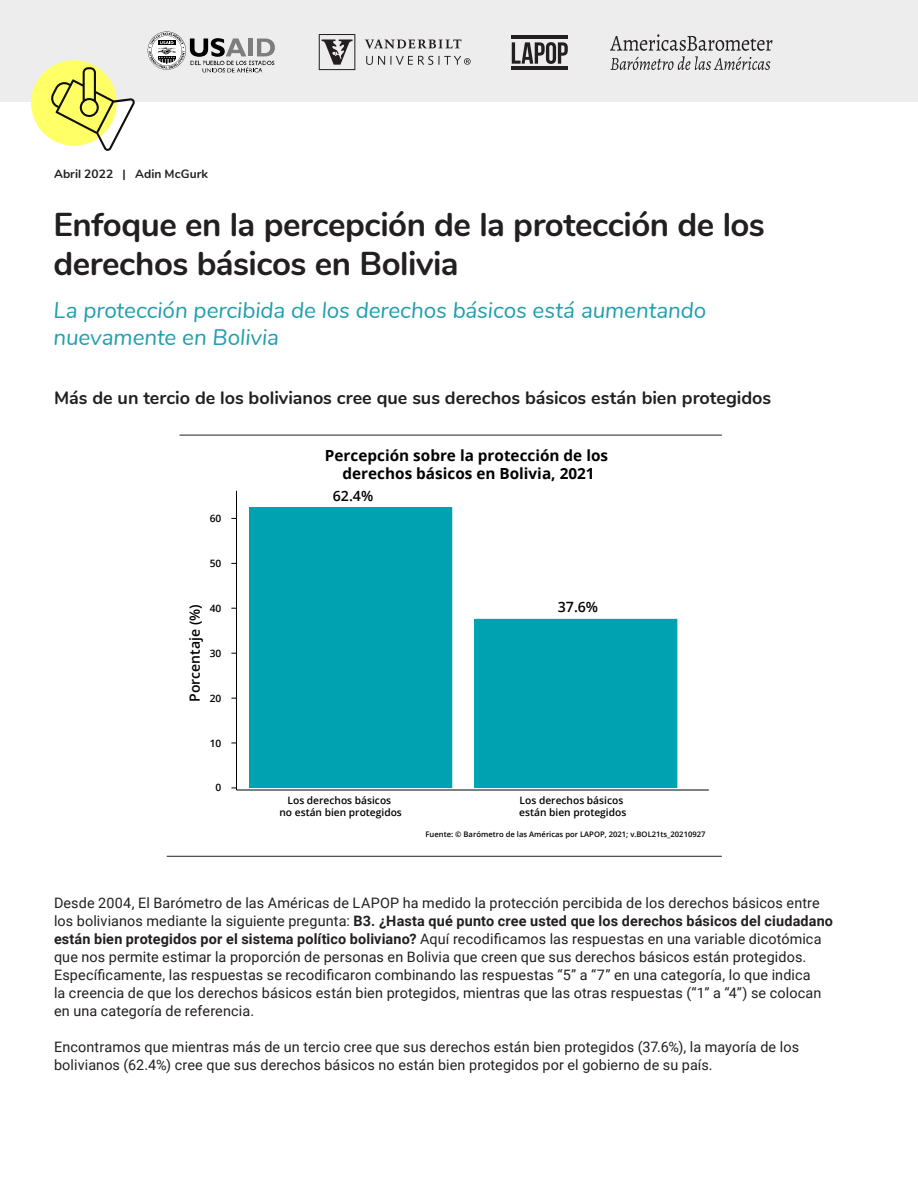
<style>
.page{position:relative;width:918px;height:1188px;background:#fff}
.page>*{position:absolute;margin:0;border:0;box-sizing:border-box;transform-origin:0 0}
.Up_Front_header_1{font:700 33px/39px "Nunito";letter-spacing:-.015em;color:#231f20}
.B_head_feature{font:italic 22.5px/27px "Nunito";letter-spacing:-.005em;color:#219fad}
.Up_Front__body{font:700 18px "Nunito";color:#231f20}
.t1{font:700 15.3px/18.3px "Open Sans";color:#000;text-align:center}
.Up_Front__body-2{font:14.4px/18px "Roboto";letter-spacing:.01em;color:#231f20}
.t2{font:600 14.1px "Open Sans";color:#000}
.Up_Front__body-3{font:700 12px "Nunito";letter-spacing:.005em;color:#231f20}
.t3{font:600 10.2px/12.3px "Open Sans";color:#000;text-align:center}
.t4{font:600 7.65px "Open Sans";color:#000}
.s1{font-weight:700}
</style>
<div class="page">
<div style="left:0;top:0;width:918px;height:101px;background:#ededee"></div>
<div style="left:31px;top:60px;width:86px;height:86px;background:#ff6;border-radius:50%"></div>
<svg style="left:50px;top:67px;width:85px;height:84px"></svg>
<hr style="left:180px;top:435px;width:542px;height:1px;background:#231f20">
<svg style="left:610px;top:34px;width:162px;height:36px"></svg>
<svg style="left:512px;top:42px;width:56px;height:22px"></svg>
<hr style="left:511px;top:67px;width:57px;height:3px;background:#231f20">
<hr style="left:511px;top:36px;width:57px;height:3px;background:#231f20">
<svg style="left:365px;top:39px;width:97px;height:10px"></svg>
<svg style="left:319px;top:34px;width:36px;height:36px"></svg>
<svg style="left:366px;top:56px;width:105px;height:9px"></svg>
<svg style="left:148px;top:32px;width:127px;height:40px"></svg>
<div style="left:250px;top:508px;width:202px;height:280px;background:#00a1b0"></div>
<div style="left:475px;top:619px;width:202px;height:169px;background:#00a1b0"></div>
<hr style="left:236px;top:491px;width:1px;height:299px;background:#000">
<hr style="left:237px;top:790px;width:472px;height:1px;background:#000">
<hr style="left:167px;top:856px;width:555px;height:1px;background:#231f20">
<p class="Up_Front__body-3" style="left:54px;top:165px;width:155px">Abril 2022 | Adin McGurk</p>
<p class="Up_Front_header_1" style="left:54px;top:203px;width:713px">Enfoque en la percepción de la protección de los derechos básicos en Bolivia</p>
<p class="B_head_feature" style="left:54px;top:296px;width:654px">La protección percibida de los derechos básicos está aumentando nuevamente en Bolivia</p>
<p class="Up_Front__body" style="left:54px;top:384px;width:719px">Más de un tercio de los bolivianos cree que sus derechos básicos están bien protegidos</p>
<p class="t1" style="left:325px;top:446px;width:285px">Percepción sobre la protección de los derechos básicos en Bolivia, 2021</p>
<p class="t3" style="left:210px;top:512px;width:13px">60</p>
<p class="t3" style="left:210px;top:557px;width:13px">50</p>
<p class="t3" style="left:210px;top:602px;width:13px">40</p>
<p class="t2" style="left:185px;top:702px;width:99px;rotate:-90deg">Porcentaje (%)</p>
<p class="t3" style="left:210px;top:647px;width:13px">30</p>
<p class="t3" style="left:210px;top:692px;width:13px">20</p>
<p class="t3" style="left:210px;top:736px;width:13px">10</p>
<p class="t3" style="left:215px;top:781px;width:7px">0</p>
<p class="t2" style="left:333px;top:487px;width:42px">62.4%</p>
<p class="t2" style="left:558px;top:597px;width:42px">37.6%</p>
<p class="t3" style="left:279px;top:794px;width:124px">Los derechos básicos<br>no están bien protegidos</p>
<p class="t3" style="left:519px;top:794px;width:109px;text-align:left">Los derechos básicos están bien protegidos</p>
<p class="t4" style="left:426px;top:829px;width:282px">Fuente: © Barómetro de las Américas por LAPOP, 2021; v.BOL21ts_20210927</p>
<p class="Up_Front__body-2" style="left:54px;top:893px;width:781px">Desde 2004, El Barómetro de las Américas de LAPOP ha medido la protección percibida de los derechos básicos entre los bolivianos mediante la siguiente pregunta: <span class="s1">B3. ¿Hasta qué punto cree usted que los derechos básicos del ciudadano están bien protegidos por el sistema político boliviano?</span> Aquí recodificamos las respuestas en una variable dicotómica que nos permite estimar la proporción de personas en Bolivia que creen que sus derechos básicos están protegidos.<br>Específicamente, las respuestas se recodificaron combinando las respuestas “5” a “7” en una categoría, lo que indica<br>la creencia de que los derechos básicos están bien protegidos, mientras que las otras respuestas (“1” a “4”) se colocan en una categoría de referencia.</p>
<p class="Up_Front__body-2" style="left:54px;top:1037px;width:747px">Encontramos que mientras más de un tercio cree que sus derechos están bien protegidos (37.6%), la mayoría de los bolivianos (62.4%) cree que sus derechos básicos no están bien protegidos por el gobierno de su país.</p>
</div>
